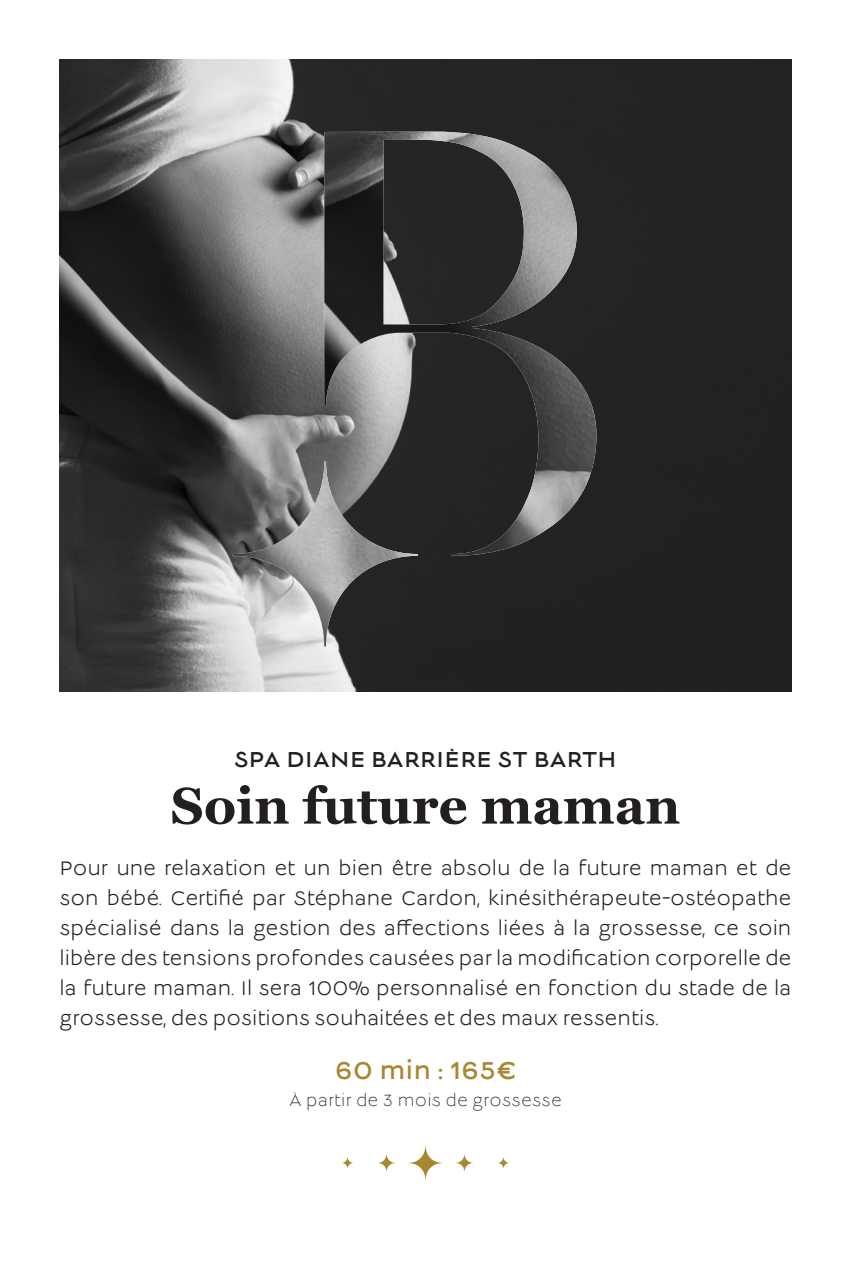
<style>
.page{position:relative;width:851px;height:1276px;background:#fff}
.page>*{position:absolute;margin:0;border:0;box-sizing:border-box;transform-origin:0 0}
.t1{font:700 51px "Georgia";color:#231f20}
.t2{font:27px "Lucien";letter-spacing:.02em;color:#a98631}
.t3{font:24px "Lucien";letter-spacing:.015em;color:#231f20}
.t4{font:21.6px/30px "Lucien";color:#231f20;text-align:justify}
.t5{font:300 18px "Lucien";letter-spacing:.02em;color:#231f20}
</style>
<div class="page">
<svg style="left:408px;top:1145px;width:34px;height:34px"></svg>
<svg style="left:377px;top:1154px;width:18px;height:17px"></svg>
<svg style="left:455px;top:1154px;width:18px;height:17px"></svg>
<svg style="left:341px;top:1156px;width:12px;height:13px"></svg>
<svg style="left:497px;top:1156px;width:12px;height:13px"></svg>
<img style="left:60px;top:60px;width:731px;height:631px">
<img style="left:324px;top:132px;width:272px;height:424px">
<img style="left:232px;top:461px;width:185px;height:185px">
<p class="t3" style="left:234px;top:748px;width:384px">SPA DIANE BARRIÈRE ST BARTH</p>
<h1 class="t1" style="left:171px;top:767px;width:511px">Soin future maman</h1>
<p class="t4" style="left:60px;top:855px;width:733px">Pour une relaxation et un bien être absolu de la future maman et de son bébé. Certifié par Stéphane Cardon, kinésithérapeute-ostéopathe spécialisé dans la gestion des affections liées à la grossesse, ce soin libère des tensions profondes causées par la modification corporelle de la future maman. Il sera 100% personnalisé en fonction du stade de la grossesse, des positions souhaitées et des maux ressentis.</p>
<p class="t2" style="left:335px;top:1058px;width:182px">60 min : 165€</p>
<p class="t5" style="left:289px;top:1092px;width:274px">À partir de 3 mois de grossesse</p>
</div>
